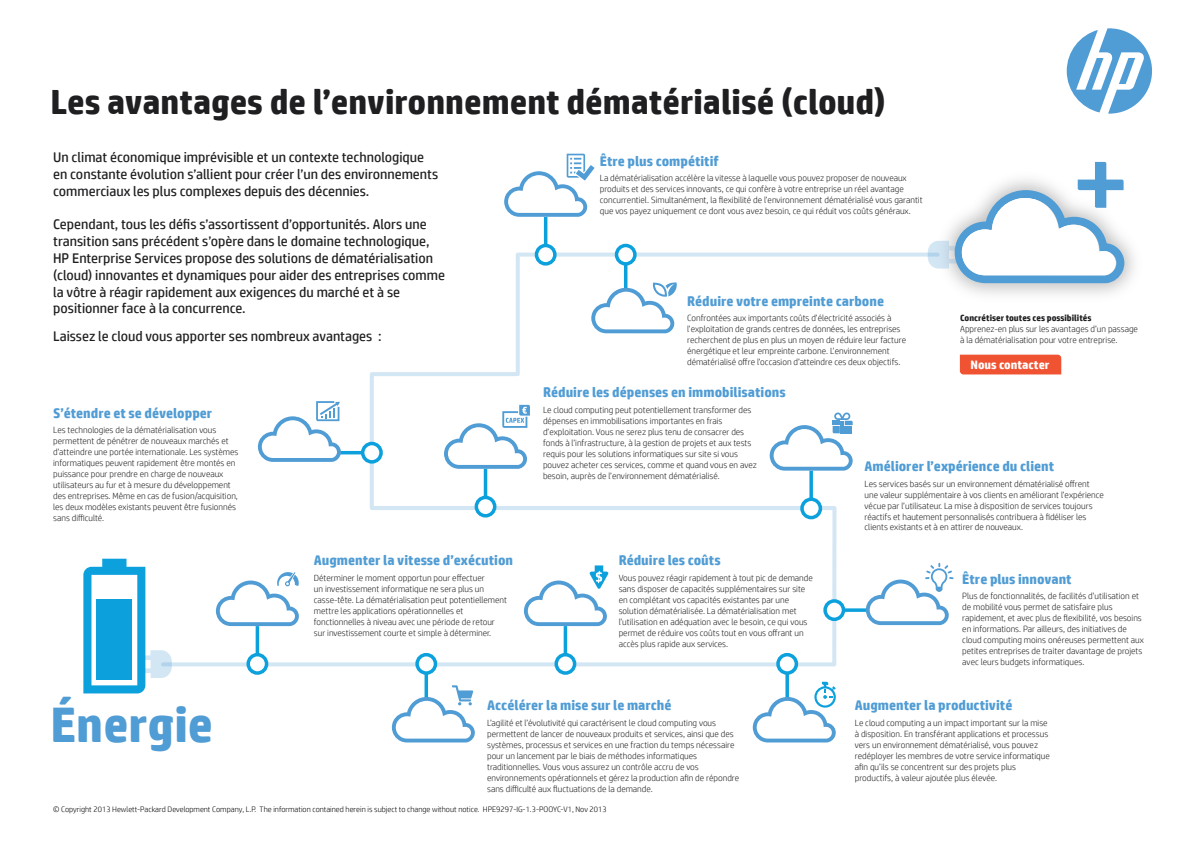
<style>
.page{position:relative;width:1191px;height:842px;background:#fff}
.page>*{position:absolute;margin:0;border:0;box-sizing:border-box;transform-origin:0 0}
.t1{font:700 49.9px "HP Simplified";color:#509cd4}
.t2{font:700 35px "HP Simplified";color:#1f1e21}
.t3{font:14px/16.8px "HP Simplified";color:#1f1e21}
.t4{font:700 14px "HP Simplified";color:#509cd4}
.t5{font:700 12.2px "HP Simplified";color:#fff}
.t6{font:300 9px/11px "HP Simplified";color:#1f1e21}
.t7{font:700 9px "HP Simplified";color:#1f1e21}
.t8{font:300 8px "HP Simplified";color:#000}
</style>
<div class="page">
<svg style="left:172px;top:253px;width:767px;height:413px"></svg>
<svg style="left:1066px;top:28px;width:86px;height:86px"></svg>
<svg style="left:825px;top:601px;width:18px;height:18px"></svg>
<div style="left:823px;top:599px;width:22px;height:22px;border:3px solid #0ca0dd;border-radius:50%"></div>
<svg style="left:843px;top:608px;width:22px;height:4px"></svg>
<svg style="left:363px;top:443px;width:18px;height:19px"></svg>
<div style="left:361px;top:442px;width:22px;height:22px;border:3px solid #0ca0dd;border-radius:50%"></div>
<hr style="left:340px;top:451px;width:23px;height:3px;background:#0ca0dd">
<svg style="left:248px;top:655px;width:18px;height:18px"></svg>
<div style="left:246px;top:653px;width:22px;height:22px;border:3px solid #0ca0dd;border-radius:50%"></div>
<hr style="left:256px;top:626px;width:3px;height:29px;background:#0ca0dd">
<svg style="left:556px;top:655px;width:18px;height:18px"></svg>
<div style="left:554px;top:653px;width:22px;height:22px;border:3px solid #0ca0dd;border-radius:50%"></div>
<svg style="left:563px;top:626px;width:4px;height:29px"></svg>
<svg style="left:802px;top:499px;width:18px;height:19px"></svg>
<div style="left:800px;top:497px;width:22px;height:22px;border:3px solid #0ca0dd;border-radius:50%"></div>
<svg style="left:809px;top:471px;width:4px;height:28px"></svg>
<svg style="left:476px;top:497px;width:19px;height:19px"></svg>
<div style="left:474px;top:496px;width:22px;height:21px;border:3px solid #0ca0dd;border-radius:50%"></div>
<hr style="left:484px;top:469px;width:3px;height:28px;background:#0ca0dd">
<svg style="left:417px;top:655px;width:18px;height:18px"></svg>
<div style="left:415px;top:653px;width:22px;height:22px;border:3px solid #0ca0dd;border-radius:50%"></div>
<svg style="left:424px;top:674px;width:4px;height:11px"></svg>
<svg style="left:778px;top:655px;width:18px;height:18px"></svg>
<div style="left:776px;top:653px;width:22px;height:22px;border:3px solid #0ca0dd;border-radius:50%"></div>
<svg style="left:785px;top:674px;width:4px;height:8px"></svg>
<svg style="left:536px;top:245px;width:19px;height:19px"></svg>
<div style="left:535px;top:244px;width:21px;height:22px;border:3px solid #0ca0dd;border-radius:50%"></div>
<hr style="left:544px;top:217px;width:3px;height:28px;background:#0ca0dd">
<svg style="left:927px;top:162px;width:197px;height:121px"></svg>
<svg style="left:616px;top:245px;width:19px;height:19px"></svg>
<div style="left:615px;top:244px;width:21px;height:22px;border:3px solid #0ca0dd;border-radius:50%"></div>
<hr style="left:624px;top:264px;width:3px;height:26px;background:#0ca0dd">
<svg style="left:216px;top:572px;width:83px;height:54px"></svg>
<svg style="left:392px;top:685px;width:83px;height:57px"></svg>
<svg style="left:769px;top:412px;width:83px;height:59px"></svg>
<svg style="left:591px;top:282px;width:86px;height:51px"></svg>
<svg style="left:83px;top:559px;width:89px;height:134px"></svg>
<div style="left:97px;top:599px;width:35px;height:81px;background:#0ca0dd"></div>
<svg style="left:524px;top:565px;width:84px;height:61px"></svg>
<svg style="left:753px;top:682px;width:82px;height:60px"></svg>
<svg style="left:444px;top:405px;width:86px;height:64px"></svg>
<svg style="left:504px;top:154px;width:90px;height:63px"></svg>
<svg style="left:258px;top:401px;width:83px;height:61px"></svg>
<svg style="left:865px;top:563px;width:88px;height:62px"></svg>
<div style="left:958px;top:351px;width:107px;height:29px;background:linear-gradient(to right,#fff,#fff)"></div>
<div style="left:960px;top:355px;width:102px;height:19px;background:#f05332"></div>
<h2 class="t2" style="left:50px;top:81px;width:837px">Les avantages de l’environnement dématérialisé (cloud)</h2>
<h3 class="t3" style="left:53px;top:149px;width:386px">Un climat économique imprévisible et un contexte technologique en constante évolution s’allient pour créer l’un des environnements commerciaux les plus complexes depuis des décennies.</h3>
<p class="t3" style="left:53px;top:216px;width:393px">Cependant, tous les défis s’assortissent d’opportunités. Alors une transition sans précédent s’opère dans le domaine technologique, HP Enterprise Services propose des solutions de dématérialisation (cloud) innovantes et dynamiques pour aider des entreprises comme la vôtre à réagir rapidement aux exigences du marché et à se positionner face à la concurrence.</p>
<h3 class="t3" style="left:53px;top:328px;width:330px">Laissez le cloud vous apporter ses nombreux avantages :</h3>
<h3 class="t4" style="left:600px;top:153px;width:120px">Être plus compétitif</h3>
<p class="t6" style="left:600px;top:173px;width:324px">La dématérialisation accélère la vitesse à laquelle vous pouvez proposer de nouveaux produits et des services innovants, ce qui confère à votre entreprise un réel avantage concurrentiel. Simultanément, la flexibilité de l’environnement dématérialisé vous garantit que vos payez uniquement ce dont vous avez besoin, ce qui réduit vos coûts généraux.</p>
<h3 class="t4" style="left:687px;top:293px;width:198px">Réduire votre empreinte carbone</h3>
<p class="t6" style="left:687px;top:312px;width:220px">Confrontées aux importants coûts d’électricité associés à l’exploitation de grands centres de données, les entreprises recherchent de plus en plus un moyen de réduire leur facture énergétique et leur empreinte carbone. L’environnement dématérialisé offre l’occasion d’atteindre ces deux objectifs.</p>
<h3 class="t4" style="left:543px;top:384px;width:244px">Réduire les dépenses en immobilisations</h3>
<p class="t7" style="left:960px;top:312px;width:133px">Concrétiser toutes ces possibilités</p>
<p class="t6" style="left:960px;top:323px;width:179px">Apprenez-en plus sur les avantages d’un passage à la dématérialisation pour votre entreprise.</p>
<h3 class="t5" style="left:971px;top:357px;width:80px">Nous contacter</h3>
<h3 class="t4" style="left:53px;top:405px;width:161px">S’étendre et se développer</h3>
<p class="t6" style="left:53px;top:425px;width:187px">Les technologies de la dématérialisation vous permettent de pénétrer de nouveaux marchés et d’atteindre une portée internationale. Les systèmes informatiques peuvent rapidement être montés en puissance pour prendre en charge de nouveaux utilisateurs au fur et à mesure du développement des entreprises. Même en cas de fusion/acquisition, les deux modèles existants peuvent être fusionnés sans difficulté.</p>
<h1 class="t1" style="left:50px;top:696px;width:164px">Énergie</h1>
<h3 class="t4" style="left:314px;top:552px;width:201px">Augmenter la vitesse d’exécution</h3>
<p class="t6" style="left:314px;top:572px;width:195px">Déterminer le moment opportun pour effectuer<br>un investissement informatique ne sera plus un casse-tête. La dématérialisation peut potentiellement mettre les applications opérationnelles et fonctionnelles à niveau avec une période de retour sur investissement courte et simple à déterminer.</p>
<p class="t6" style="left:543px;top:404px;width:215px">Le cloud computing peut potentiellement transformer des dépenses en immobilisations importantes en frais d’exploitation. Vous ne serez plus tenu de consacrer des fonds à l’infrastructure, à la gestion de projets et aux tests requis pour les solutions informatiques sur site si vous pouvez acheter ces services, comme et quand vous en avez besoin, auprès de l’environnement dématérialisé.</p>
<h3 class="t4" style="left:618px;top:552px;width:103px">Réduire les coûts</h3>
<p class="t6" style="left:618px;top:572px;width:196px">Vous pouvez réagir rapidement à tout pic de demande sans disposer de capacités supplémentaires sur site en complétant vos capacités existantes par une solution dématérialisée. La dématérialisation met l’utilisation en adéquation avec le besoin, ce qui vous permet de réduire vos coûts tout en vous offrant un accès plus rapide aux services.</p>
<h3 class="t4" style="left:487px;top:697px;width:186px">Accélérer la mise sur le marché</h3>
<p class="t6" style="left:487px;top:717px;width:254px">L’agilité et l’évolutivité qui caractérisent le cloud computing vous permettent de lancer de nouveaux produits et services, ainsi que des systèmes, processus et services en une fraction du temps nécessaire pour un lancement par le biais de méthodes informatiques traditionnelles. Vous vous assurez un contrôle accru de vos environnements opérationnels et gérez la production afin de répondre sans difficulté aux fluctuations de la demande.</p>
<p class="t8" style="left:53px;top:805px;width:555px">© Copyright 2013 Hewlett-Packard Development Company, L.P. The information contained herein is subject to change without notice. HPE9297-IG-1.3-POOYC-V1, Nov 2013</p>
<h3 class="t4" style="left:864px;top:457px;width:191px">Améliorer l’expérience du client</h3>
<p class="t6" style="left:864px;top:478px;width:241px">Les services basés sur un environnement dématérialisé offrent une valeur supplémentaire à vos clients en améliorant l’expérience vécue par l’utilisateur. La mise à disposition de services toujours réactifs et hautement personnalisés contribuera à fidéliser les clients existants et à en attirer de nouveaux.</p>
<h3 class="t4" style="left:962px;top:571px;width:111px">Être plus innovant</h3>
<p class="t6" style="left:962px;top:590px;width:183px">Plus de fonctionnalités, de facilités d’utilisation et de mobilité vous permet de satisfaire plus rapidement, et avec plus de flexibilité, vos besoins en informations. Par ailleurs, des initiatives de cloud computing moins onéreuses permettent aux petites entreprises de traiter davantage de projets avec leurs budgets informatiques.</p>
<h3 class="t4" style="left:855px;top:697px;width:159px">Augmenter la productivité</h3>
<p class="t6" style="left:855px;top:717px;width:196px">Le cloud computing a un impact important sur la mise à disposition. En transférant applications et processus vers un environnement dématérialisé, vous pouvez redéployer les membres de votre service informatique afin qu’ils se concentrent sur des projets plus productifs, à valeur ajoutée plus élevée.</p>
</div>
